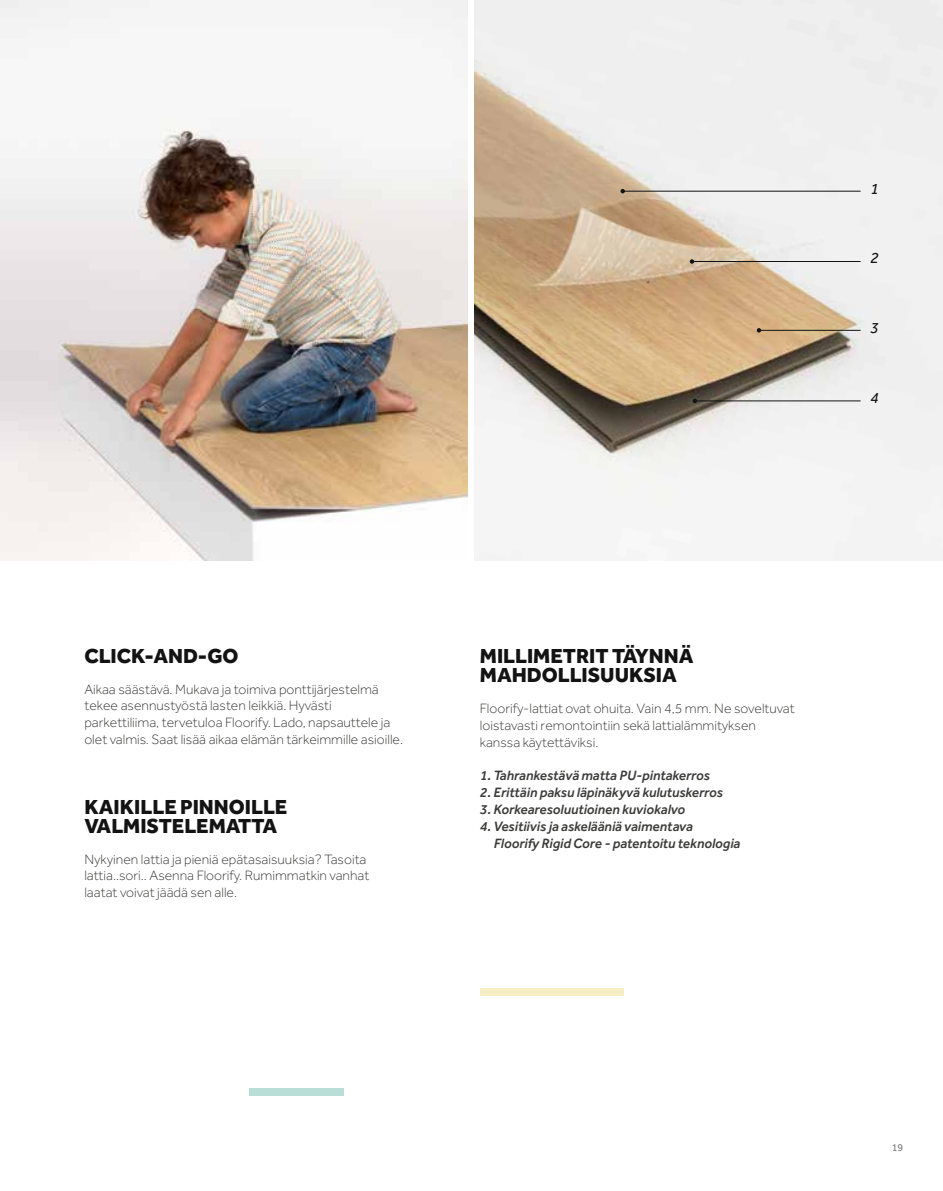
<style>
.page{position:relative;width:943px;height:1191px;background:#fff}
.page>*{position:absolute;margin:0;border:0;box-sizing:border-box;transform-origin:0 0}
.t1{font:800 21px/19.2px "Effra";color:#131313}
.t2{font:italic 15.75px "Effra W01";color:#131313}
.t3{font:300 14px/16.8px "Effra";color:#3c3c3b}
.t4{font:italic 500 14px/16.8px "Effra W01";color:#3c3c3b}
.t5{font:10.5px "Effra";color:#7c7b7b}
</style>
<div class="page">
<img style="left:0;top:0;width:467px;height:560px">
<img style="left:475px;top:0;width:468px;height:560px">
<div style="left:480px;top:988px;width:143px;height:8px;background:#f7eec8"></div>
<div style="left:249px;top:1088px;width:94px;height:7px;background:#b8ded7"></div>
<hr style="left:622px;top:191px;width:238px;height:1px;background:#131313">
<svg style="left:620px;top:189px;width:5px;height:4px"></svg>
<hr style="left:692px;top:261px;width:168px;height:1px;background:#131313">
<svg style="left:689px;top:259px;width:5px;height:5px"></svg>
<hr style="left:759px;top:330px;width:101px;height:1px;background:#131313">
<svg style="left:756px;top:328px;width:5px;height:4px"></svg>
<hr style="left:695px;top:400px;width:165px;height:1px;background:#131313">
<svg style="left:692px;top:399px;width:5px;height:4px"></svg>
<p class="t2" style="left:870px;top:180px;width:10px">1</p>
<p class="t2" style="left:870px;top:250px;width:10px">2</p>
<p class="t2" style="left:870px;top:319px;width:10px">3</p>
<p class="t2" style="left:870px;top:389px;width:10px">4</p>
<h1 class="t1" style="left:84px;top:646px;width:156px">CLICK-AND-GO</h1>
<p class="t3" style="left:84px;top:680px;width:320px">Aikaa säästävä. Mukava ja toimiva ponttijärjestelmä tekee asennustyöstä lasten leikkiä. Hyvästi parkettiliima, tervetuloa Floorify. Lado, napsauttele ja olet valmis. Saat lisää aikaa elämän tärkeimmille asioille.</p>
<h1 class="t1" style="left:84px;top:796px;width:204px">KAIKILLE PINNOILLE<br>VALMISTELEMATTA</h1>
<p class="t3" style="left:84px;top:850px;width:286px">Nykyinen lattia ja pieniä epätasaisuuksia? Tasoita lattia..sori.. Asenna Floorify. Rumimmatkin vanhat laatat voivat jäädä sen alle.</p>
<h1 class="t1" style="left:480px;top:646px;width:215px">MILLIMETRIT TÄYNNÄ<br>MAHDOLLISUUKSIA</h1>
<p class="t3" style="left:480px;top:700px;width:316px">Floorify-lattiat ovat ohuita. Vain 4,5 mm. Ne soveltuvat loistavasti remontointiin sekä lattialämmityksen kanssa käytettäviksi.</p>
<p class="t4" style="left:480px;top:767px;width:231px">1. Tahrankestävä matta PU-pintakerros</p>
<p class="t4" style="left:480px;top:784px;width:244px">2. Erittäin paksu läpinäkyvä kulutuskerros</p>
<p class="t4" style="left:480px;top:801px;width:207px">3. Korkearesoluutioinen kuviokalvo</p>
<p class="t4" style="left:494px;top:818px;width:248px;text-indent:-14px">4. Vesitiivis ja askelääniä vaimentava<br>Floorify Rigid Core - patentoitu teknologia</p>
<p class="t5" style="left:891px;top:1141px;width:13px">19</p>
</div>
